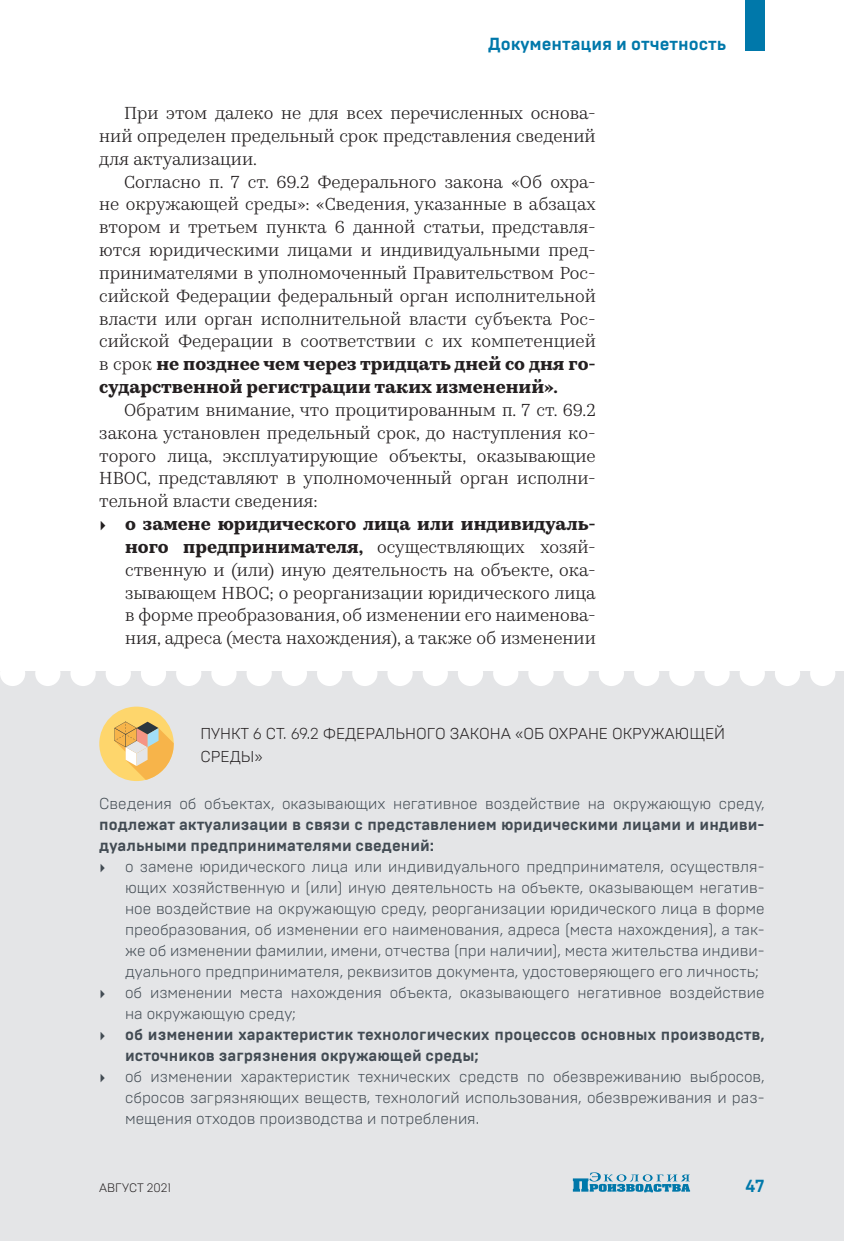
<style>
.page{position:relative;width:844px;height:1241px;background:#fff}
.page>*{position:absolute;margin:0;border:0;box-sizing:border-box;transform-origin:0 0}
.Текст{font:17.5px/22.8px "Kazimir Text";color:#231f20;text-align:justify}
.t1{font:700 17.5px "Brutal Type";color:#0078aa}
.t2{font:300 15.75px/21px "Brutal Type";color:#424b53;text-align:justify}
.Подвал_текст{font:700 15.75px/21px "Brutal Type";color:#424b53;text-align:justify}
.Подвал_light_заголов{font:300 15.75px/22.8px "Brutal Type";color:#231f20}
.t3{font:300 12.25px "Brutal Type";color:#231f20}
.s1{font-weight:700}
.s2{font-weight:300}
.s3{font-family:"Kazimir Text";font-weight:700}
.s4{font-family:"Kazimir Text"}
</style>
<div class="page">
<div style="left:0;top:671px;width:843px;height:569px;background:#e4e5e7"></div>
<div style="left:422px;top:660px;width:26px;height:26px;background:#fff;border-radius:50%"></div>
<div style="left:211px;top:660px;width:25px;height:26px;background:#fff;border-radius:50%"></div>
<div style="left:633px;top:660px;width:26px;height:26px;background:#fff;border-radius:50%"></div>
<div style="left:106px;top:660px;width:25px;height:26px;background:#fff;border-radius:50%"></div>
<div style="left:528px;top:660px;width:25px;height:26px;background:#fff;border-radius:50%"></div>
<div style="left:317px;top:660px;width:25px;height:26px;background:#fff;border-radius:50%"></div>
<div style="left:739px;top:660px;width:25px;height:26px;background:#fff;border-radius:50%"></div>
<div style="left:35px;top:660px;width:25px;height:26px;background:#fff;border-radius:50%"></div>
<div style="left:0;top:660px;width:25px;height:26px;background:#fff;border-radius:50%"></div>
<div style="left:458px;top:660px;width:25px;height:26px;background:#fff;border-radius:50%"></div>
<div style="left:246px;top:660px;width:26px;height:26px;background:#fff;border-radius:50%"></div>
<div style="left:669px;top:660px;width:25px;height:26px;background:#fff;border-radius:50%"></div>
<div style="left:141px;top:660px;width:25px;height:26px;background:#fff;border-radius:50%"></div>
<div style="left:563px;top:660px;width:25px;height:26px;background:#fff;border-radius:50%"></div>
<div style="left:352px;top:660px;width:25px;height:26px;background:#fff;border-radius:50%"></div>
<div style="left:774px;top:660px;width:25px;height:26px;background:#fff;border-radius:50%"></div>
<div style="left:70px;top:660px;width:26px;height:26px;background:#fff;border-radius:50%"></div>
<div style="left:493px;top:660px;width:25px;height:26px;background:#fff;border-radius:50%"></div>
<div style="left:282px;top:660px;width:25px;height:26px;background:#fff;border-radius:50%"></div>
<div style="left:704px;top:660px;width:25px;height:26px;background:#fff;border-radius:50%"></div>
<div style="left:176px;top:660px;width:25px;height:26px;background:#fff;border-radius:50%"></div>
<div style="left:598px;top:660px;width:26px;height:26px;background:#fff;border-radius:50%"></div>
<div style="left:387px;top:660px;width:25px;height:26px;background:#fff;border-radius:50%"></div>
<div style="left:809px;top:660px;width:26px;height:26px;background:#fff;border-radius:50%"></div>
<div style="left:99px;top:706px;width:75px;height:75px;background:#fed66c;border-radius:50%"></div>
<svg style="left:114px;top:721px;width:60px;height:58px"></svg>
<svg style="left:572px;top:1172px;width:118px;height:20px"></svg>
<div style="left:744px;top:0;width:20px;height:51px;background:#0078aa"></div>
<p class="t1" style="left:488px;top:34px;width:239px">Документация и отчетность</p>
<p class="Текст" style="left:99px;top:100px;width:498px;text-indent:25px">При этом далеко не для всех перечисленных основа&shy;ний определен предельный срок представления сведений для актуализации.</p>
<p class="Текст" style="left:99px;top:169px;width:498px;text-indent:25px">Согласно п. 7 ст. 69.2 Федерального закона «Об охра&shy;не окружающей среды»: «Сведения, указанные в абзацах втором и третьем пункта 6 данной статьи, представля&shy;ются юридическими лицами и индивидуальными пред&shy;принимателями в уполномоченный Правительством Рос&shy;сийской Федерации федеральный орган исполнительной власти или орган исполнительной власти субъекта Рос&shy;сийской Федерации в соответствии с их компетенцией в срок <span class="s1">не позднее чем через тридцать дней со дня го&shy;сударственной регистрации таких изменений».</span></p>
<p class="Текст" style="left:99px;top:397px;width:498px;text-indent:25px">Обратим внимание, что процитированным п. 7 ст. 69.2 закона установлен предельный срок, до наступления ко&shy;торого лица, эксплуатирующие объекты, оказывающие НВОС, представляют в уполномоченный орган исполни&shy;тельной власти сведения:</p>
<p class="Текст" style="left:125px;top:511px;width:472px;text-indent:-26px"><span class="s1">▸ о замене юридического лица или индивидуаль&shy;ного предпринимателя,</span> осуществляющих хозяй&shy;ственную и (или) иную деятельность на объекте, ока&shy;зывающем НВОС; о реорганизации юридического лица в форме преобразования, об изменении его наименова&shy;ния, адреса (места нахождения), а также об изменении</p>
<p class="Подвал_light_заголов" style="left:200px;top:721px;width:526px">ПУНКТ 6 СТ. 69.2 ФЕДЕРАЛЬНОГО ЗАКОНА «ОБ ОХРАНЕ ОКРУЖАЮЩЕЙ<br>СРЕДЫ»</p>
<p class="Подвал_текст" style="left:99px;top:792px;width:666px"><span class="s2">Сведения об объектах, оказывающих негативное воздействие на окружающую среду, </span>подлежат актуализации в связи с представлением юридическими лицами и индиви&shy;дуальными предпринимателями сведений:</p>
<p class="t2" style="left:125px;top:855px;width:640px;text-indent:-26px"><span class="s3">▸</span> о замене юридического лица или индивидуального предпринимателя, осуществля&shy;ющих хозяйственную и (или) иную деятельность на объекте, оказывающем негатив&shy;ное воздействие на окружающую среду, реорганизации юридического лица в форме преобразования, об изменении его наименования, адреса (места нахождения), а так&shy;же об изменении фамилии, имени, отчества (при наличии), места жительства индиви&shy;дуального предпринимателя, реквизитов документа, удостоверяющего его личность;</p>
<p class="t2" style="left:125px;top:981px;width:640px;text-indent:-26px"><span class="s3">▸</span> об изменении места нахождения объекта, оказывающего негативное воздействие на окружающую среду;</p>
<p class="Подвал_текст" style="left:125px;top:1023px;width:640px;text-indent:-26px"><span class="s4">▸</span> об изменении характеристик технологических процессов основных производств, источников загрязнения окружающей среды;</p>
<p class="t2" style="left:125px;top:1065px;width:640px;text-indent:-26px"><span class="s3">▸</span> об изменении характеристик технических средств по обезвреживанию выбросов, сбросов загрязняющих веществ, технологий использования, обезвреживания и раз&shy;мещения отходов производства и потребления.</p>
<p class="t3" style="left:99px;top:1180px;width:73px">АВГУСТ 2021</p>
<p class="t1" style="left:745px;top:1175px;width:20px">47</p>
</div>
